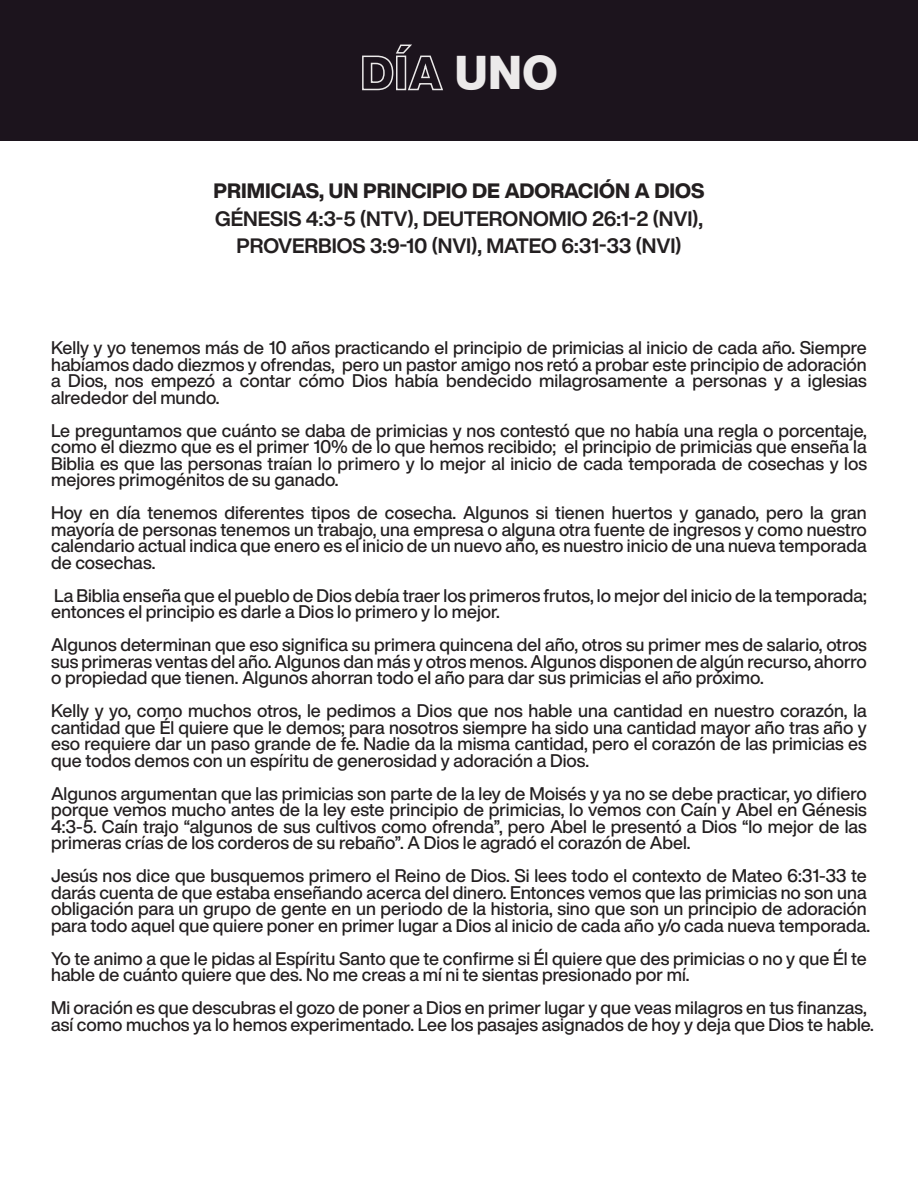
<style>
.page{position:relative;width:918px;height:1188px;background:#fff}
.page>*{position:absolute;margin:0;border:0;box-sizing:border-box;transform-origin:0 0}
.t1{font:800 46.65px "Helvetica Now Text";color:#eceaea}
.t2{font:700 20.55px/27.3px "Helvetica Now Display";color:#231f20;text-align:center}
.t3{font:800 20.55px "Helvetica Now Display";color:#231f20}
.t4{font:500 18px/16.5px "Helvetica Now Display";color:#231f20;text-align:justify}
</style>
<div class="page">
<div style="left:0;top:0;width:918px;height:141px;background:#1c141d"></div>
<svg style="left:362px;top:44px;width:81px;height:47px"></svg>
<h1 class="t1" style="left:454px;top:38px;width:106px">UNO</h1>
<p class="t3" style="left:214px;top:177px;width:492px">PRIMICIAS, UN PRINCIPIO DE ADORACIÓN A DIOS</p>
<p class="t2" style="left:215px;top:205px;width:489px">GÉNESIS 4:3-5 (NTV), DEUTERONOMIO 26:1-2 (NVI),<br>PROVERBIOS 3:9-10 (NVI), MATEO 6:31-33 (NVI)</p>
<p class="t4" style="left:51px;top:340px;width:817px">Kelly y yo tenemos más de 10 años practicando el principio de primicias al inicio de cada año. Siempre habíamos dado diezmos y ofrendas, pero un pastor amigo nos retó a probar este principio de adoración a Dios, nos empezó a contar cómo Dios había bendecido milagrosamente a personas y a iglesias alrededor del mundo.</p>
<p class="t4" style="left:51px;top:422px;width:817px">Le preguntamos que cuánto se daba de primicias y nos contestó que no había una regla o porcentaje, como el diezmo que es el primer 10% de lo que hemos recibido; el principio de primicias que enseña la Biblia es que las personas traían lo primero y lo mejor al inicio de cada temporada de cosechas y los mejores primogénitos de su ganado.</p>
<p class="t4" style="left:51px;top:505px;width:817px">Hoy en día tenemos diferentes tipos de cosecha. Algunos si tienen huertos y ganado, pero la gran mayoría de personas tenemos un trabajo, una empresa o alguna otra fuente de ingresos y como nuestro calendario actual indica que enero es el inicio de un nuevo año, es nuestro inicio de una nueva temporada de cosechas.</p>
<p class="t4" style="left:51px;top:587px;width:817px">La Biblia enseña que el pueblo de Dios debía traer los primeros frutos, lo mejor del inicio de la temporada; entonces el principio es darle a Dios lo primero y lo mejor.</p>
<p class="t4" style="left:51px;top:637px;width:817px">Algunos determinan que eso significa su primera quincena del año, otros su primer mes de salario, otros sus primeras ventas del año. Algunos dan más y otros menos. Algunos disponen de algún recurso, ahorro o propiedad que tienen. Algunos ahorran todo el año para dar sus primicias el año próximo.</p>
<p class="t4" style="left:51px;top:703px;width:817px">Kelly y yo, como muchos otros, le pedimos a Dios que nos hable una cantidad en nuestro corazón, la cantidad que Él quiere que le demos; para nosotros siempre ha sido una cantidad mayor año tras año y eso requiere dar un paso grande de fe. Nadie da la misma cantidad, pero el corazón de las primicias es que todos demos con un espíritu de generosidad y adoración a Dios.</p>
<p class="t4" style="left:51px;top:785px;width:817px">Algunos argumentan que las primicias son parte de la ley de Moisés y ya no se debe practicar, yo difiero porque vemos mucho antes de la ley este principio de primicias, lo vemos con Caín y Abel en Génesis 4:3-5. Caín trajo “algunos de sus cultivos como ofrenda”, pero Abel le presentó a Dios “lo mejor de las primeras crías de los corderos de su rebaño”. A Dios le agradó el corazón de Abel.</p>
<p class="t4" style="left:51px;top:868px;width:821px;text-align:left">Jesús nos dice que busquemos primero el Reino de Dios. Si lees todo el contexto de Mateo 6:31-33 te darás cuenta de que estaba enseñando acerca del dinero. Entonces vemos que las primicias no son una obligación para un grupo de gente en un periodo de la historia, sino que son un principio de adoración para todo aquel que quiere poner en primer lugar a Dios al inicio de cada año y/o cada nueva temporada.</p>
<p class="t4" style="left:51px;top:950px;width:817px">Yo te animo a que le pidas al Espíritu Santo que te confirme si Él quiere que des primicias o no y que Él te hable de cuánto quiere que des. No me creas a mí ni te sientas presionado por mí.</p>
<p class="t4" style="left:51px;top:1000px;width:824px">Mi oración es que descubras el gozo de poner a Dios en primer lugar y que veas milagros en tus finanzas, así como muchos ya lo hemos experimentado. Lee los pasajes asignados de hoy y deja que Dios te hable.</p>
</div>
